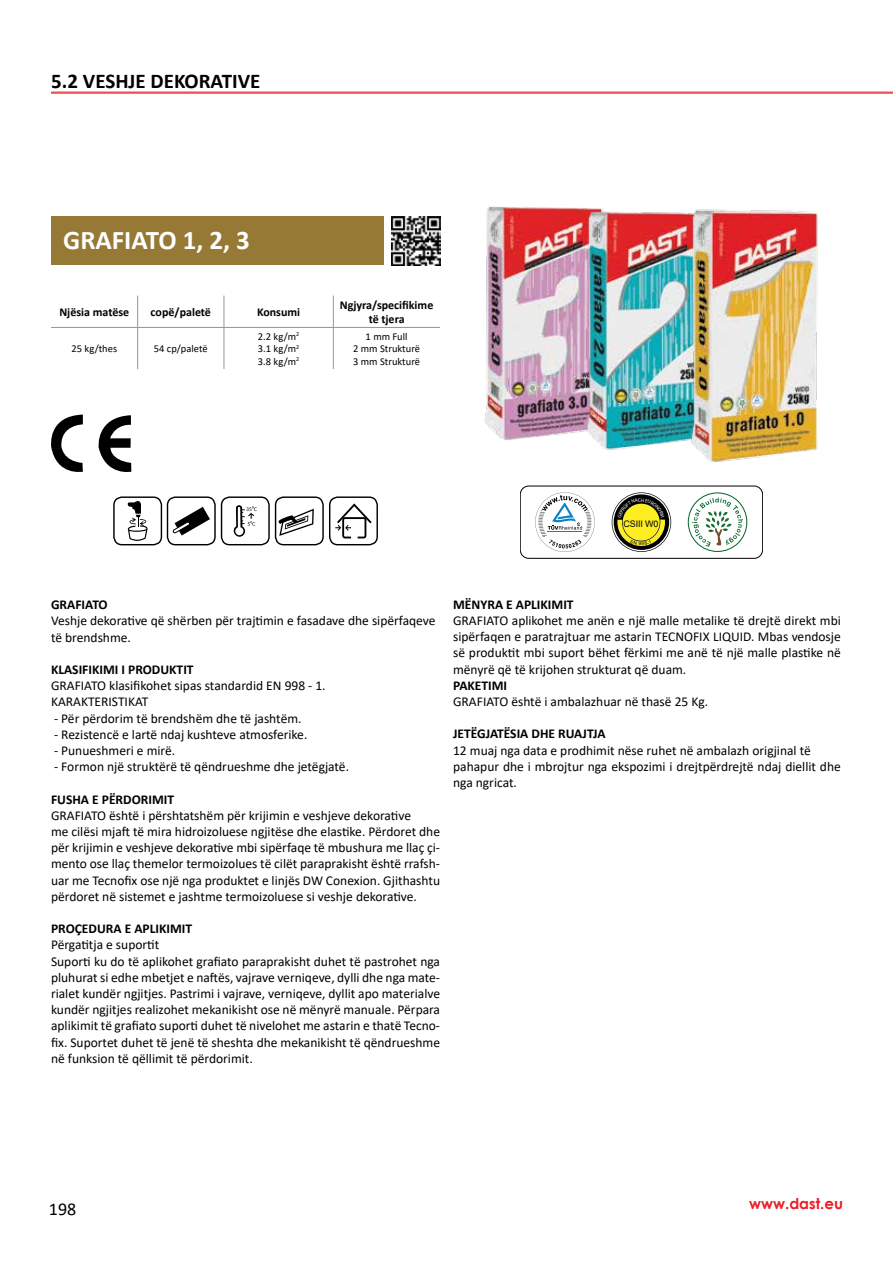
<style>
.page{position:relative;width:893px;height:1263px;background:#fff}
.page>*{position:absolute;margin:0;border:0;box-sizing:border-box;transform-origin:0 0}
.t1{font:700 27px "Calibri";color:#fff}
.t2{font:700 21px "Calibri";color:#000}
.t3{font:18px "Calibri";color:#000}
.t4{font:700 15px "Century Gothic";color:#ed1d24}
.t5{font:13.5px/16.2px "Calibri";color:#000}
.t6{font:700 13.5px "Calibri";color:#000}
.t7{font:700 12px/14.4px "Calibri";color:#000;text-align:center}
.t8{font:10.5px/12.6px "Calibri";color:#000;text-align:justify}
.t9{font:9px "Arial";letter-spacing:-.02em;color:#000}
</style>
<div class="page">
<div style="left:51px;top:216px;width:333px;height:49px;background:#967934"></div>
<div style="left:167px;top:496px;width:49px;height:49px;border:1px solid #000;border-radius:8px"></div>
<div style="left:275px;top:496px;width:49px;height:49px;border:1px solid #000;border-radius:8px"></div>
<div style="left:113px;top:496px;width:49px;height:49px;border:1px solid #000;border-radius:8px"></div>
<svg style="left:127px;top:501px;width:21px;height:40px"></svg>
<div style="left:221px;top:496px;width:49px;height:49px;border:1px solid #000;border-radius:8px"></div>
<svg style="left:234px;top:505px;width:23px;height:32px"></svg>
<div style="left:329px;top:496px;width:49px;height:49px;border:1px solid #000;border-radius:8px"></div>
<svg style="left:335px;top:503px;width:37px;height:35px"></svg>
<svg style="left:278px;top:509px;width:36px;height:27px"></svg>
<svg style="left:172px;top:507px;width:38px;height:28px"></svg>
<img style="left:484px;top:206px;width:119px;height:234px">
<img style="left:391px;top:216px;width:49px;height:49px">
<img style="left:576px;top:210px;width:101px;height:240px">
<img style="left:677px;top:209px;width:141px;height:253px">
<svg style="left:51px;top:415px;width:32px;height:57px"></svg>
<svg style="left:98px;top:415px;width:33px;height:57px"></svg>
<hr style="left:137px;top:296px;width:1px;height:31px;background:#939598">
<hr style="left:224px;top:296px;width:1px;height:31px;background:#939598">
<hr style="left:333px;top:296px;width:1px;height:31px;background:#939598">
<hr style="left:138px;top:327px;width:86px;height:1px;background:#939598">
<hr style="left:333px;top:327px;width:107px;height:1px;background:#939598">
<hr style="left:137px;top:328px;width:1px;height:41px;background:#939598">
<hr style="left:333px;top:328px;width:1px;height:41px;background:#939598">
<hr style="left:224px;top:328px;width:1px;height:41px;background:#939598">
<hr style="left:51px;top:327px;width:87px;height:1px;background:#939598">
<hr style="left:224px;top:327px;width:109px;height:1px;background:#939598">
<div style="left:520px;top:486px;width:243px;height:72px;border:1px solid #000;border-radius:8px"></div>
<svg style="left:535px;top:492px;width:60px;height:60px"></svg>
<svg style="left:688px;top:492px;width:59px;height:60px"></svg>
<hr style="left:51px;top:92px;width:842px;height:1px;background:#ed1d24">
<hr style="left:51px;top:93px;width:842px;height:1px;background:#ed1d24">
<svg style="left:612px;top:492px;width:59px;height:60px"></svg>
<h2 class="t2" style="left:51px;top:68px;width:211px">5.2 VESHJE DEKORATIVE</h2>
<h1 class="t1" style="left:63px;top:223px;width:188px">GRAFIATO 1, 2, 3</h1>
<p class="t7" style="left:59px;top:304px;width:71px">Njësia matëse</p>
<p class="t7" style="left:151px;top:304px;width:62px">copë/paletë</p>
<p class="t7" style="left:257px;top:304px;width:45px">Konsumi</p>
<p class="t7" style="left:340px;top:297px;width:95px">Ngjyra/specifikime të tjera</p>
<p class="t8" style="left:72px;top:342px;width:47px">25 kg/thes</p>
<p class="t8" style="left:154px;top:342px;width:55px">54 cp/paletë</p>
<p class="t8" style="left:258px;top:329px;width:43px">2.2 kg/m<sup>2<br></sup>3.1 kg/m<sup>2<br></sup>3.8 kg/m<sup>2</sup></p>
<p class="t8" style="left:353px;top:329px;width:68px;text-align:center">1 mm Full<br>2 mm Strukturë<br>3 mm Strukturë</p>
<p class="t9" style="left:624px;top:517px;width:36px">CSIII W0</p>
<p class="t6" style="left:51px;top:596px;width:58px">GRAFIATO</p>
<p class="t5" style="left:51px;top:612px;width:386px">Veshje dekorative që shërben për trajtimin e fasadave dhe sipërfaqeve të brendshme.</p>
<p class="t6" style="left:51px;top:661px;width:144px">KLASIFIKIMI I PRODUKTIT</p>
<p class="t5" style="left:51px;top:677px;width:276px">GRAFIATO klasifikohet sipas standardid EN 998 - 1.<br>KARAKTERISTIKAT</p>
<p class="t5" style="left:54px;top:710px;width:249px">- Për përdorim të brendshëm dhe të jashtëm.</p>
<p class="t5" style="left:54px;top:726px;width:255px">- Rezistencë e lartë ndaj kushteve atmosferike.</p>
<p class="t5" style="left:54px;top:742px;width:123px">- Punueshmeri e mirë.</p>
<p class="t5" style="left:54px;top:758px;width:297px">- Formon një struktërë të qëndrueshme dhe jetëgjatë.</p>
<p class="t6" style="left:51px;top:791px;width:125px">FUSHA E PËRDORIMIT</p>
<p class="t5" style="left:51px;top:807px;width:391px">GRAFIATO është i përshtatshëm për krijimin e veshjeve dekorative<br>me cilësi mjaft të mira hidroizoluese ngjitëse dhe elastike. Përdoret dhe për krijimin e veshjeve dekorative mbi sipërfaqe të mbushura me llaç çi&shy;mento ose llaç themelor termoizolues të cilët paraprakisht është rrafsh&shy;uar me Tecnofix ose një nga produktet e linjës DW Conexion. Gjithashtu përdoret në sistemet e jashtme termoizoluese si veshje dekorative.</p>
<p class="t6" style="left:51px;top:920px;width:143px">PROÇEDURA E APLIKIMIT</p>
<p class="t5" style="left:51px;top:936px;width:391px">Përgatitja e suportit<br>Suporti ku do të aplikohet grafiato paraprakisht duhet të pastrohet nga pluhurat si edhe mbetjet e naftës, vajrave verniqeve, dylli dhe nga mate&shy;rialet kundër ngjitjes. Pastrimi i vajrave, verniqeve, dyllit apo materialve kundër ngjitjes realizohet mekanikisht ose në mënyrë manuale. Përpara aplikimit të grafiato suporti duhet të nivelohet me astarin e thatë Tecno&shy;fix. Suportet duhet të jenë të sheshta dhe mekanikisht të qëndrueshme në funksion të qëllimit të përdorimit.</p>
<p class="t6" style="left:453px;top:596px;width:122px">MËNYRA E APLIKIMIT</p>
<p class="t5" style="left:453px;top:612px;width:389px;text-align:justify">GRAFIATO aplikohet me anën e një malle metalike të drejtë direkt mbi sipërfaqen e paratrajtuar me astarin TECNOFIX LIQUID. Mbas vendosje së produktit mbi suport bëhet fërkimi me anë të një malle plastike në mënyrë që të krijohen strukturat që duam.</p>
<p class="t6" style="left:453px;top:677px;width:56px">PAKETIMI</p>
<p class="t5" style="left:453px;top:693px;width:257px">GRAFIATO është i ambalazhuar në thasë 25 Kg.</p>
<p class="t6" style="left:453px;top:725px;width:154px">JETËGJATËSIA DHE RUAJTJA</p>
<p class="t5" style="left:453px;top:742px;width:389px">12 muaj nga data e prodhimit nëse ruhet në ambalazh origjinal të pahapur dhe i mbrojtur nga ekspozimi i drejtpërdrejtë ndaj diellit dhe nga ngricat.</p>
<h3 class="t3" style="left:49px;top:1196px;width:29px">198</h3>
<p class="t4" style="left:749px;top:1192px;width:95px">www.dast.eu</p>
</div>
